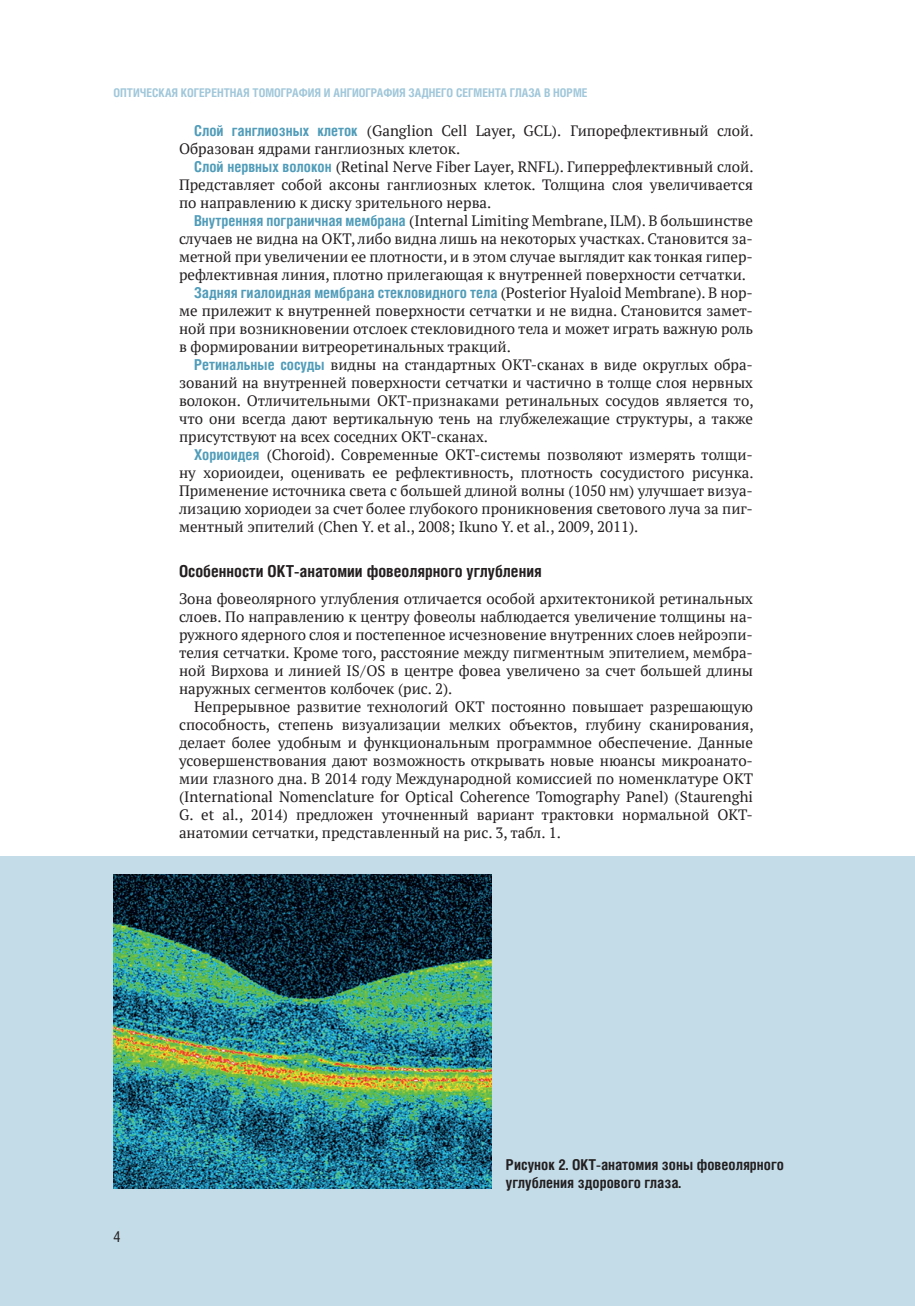
<style>
.page{position:relative;width:915px;height:1306px;background:#fff}
.page>*{position:absolute;margin:0;border:0;box-sizing:border-box;transform-origin:0 0}
.t1{font:700 16.5px "Helios Cond C";color:#231f20}
.t2{font:15px/18px "PT Serif";color:#231f20;text-align:justify}
.t3{font:700 15px "Helios Cond C";color:#509cb9}
.t4{font:700 15px/18px "Helios Cond C";color:#231f20}
.t5{font:15px "Helios Cond C";color:#231f20}
.t6{font:700 12px "Helios Cond C";color:#a0c7da}
.s1{font-family:"Helios Cond C";font-weight:700;color:#509cb9}
.s2{font-family:"PT Serif";font-weight:400;color:#231f20}
</style>
<div class="page">
<div style="left:0;top:856px;width:914px;height:449px;background:#c3dce8"></div>
<img style="left:114px;top:874px;width:377px;height:314px">
<p class="t6" style="left:114px;top:85px;width:475px">ОПТИЧЕСКАЯ КОГЕРЕНТНАЯ ТОМОГРАФИЯ И АНГИОГРАФИЯ ЗАДНЕГО СЕГМЕНТА ГЛАЗА В НОРМЕ</p>
<p class="t2" style="left:179px;top:121px;width:576px;text-indent:15px"><span class="s1">Слой ганглиозных клеток</span> (Ganglion Cell Layer, GCL). Гипорефлективный слой.<br>Образован ядрами ганглиозных клеток.</p>
<p class="t2" style="left:179px;top:157px;width:576px;text-indent:15px"><span class="s1">Слой нервных волокон</span> (Retinal Nerve Fiber Layer, RNFL). Гиперрефлективный слой.<br>Представляет собой аксоны ганглиозных клеток. Толщина слоя увеличивается по направлению к диску зрительного нерва.</p>
<p class="t2" style="left:179px;top:211px;width:575px;text-indent:15px"><span class="s1">Внутренняя пограничная мембрана</span> (Internal Limiting Membrane, ILM). В большинстве случаев не видна на ОКТ, либо видна лишь на некоторых участках. Становится за&shy;метной при увеличении ее плотности, и в этом случае выглядит как тонкая гипер&shy;рефлективная линия, плотно прилегающая к внутренней поверхности сетчатки.</p>
<p class="t3" style="left:194px;top:283px;width:560px">Задняя гиалоидная мембрана стекловидного тела <span class="s2">(Posterior Hyaloid Membrane). В нор-</span></p>
<p class="t2" style="left:179px;top:301px;width:575px">ме прилежит к внутренней поверхности сетчатки и не видна. Становится замет&shy;ной при возникновении отслоек стекловидного тела и может играть важную роль в формировании витреоретинальных тракций.</p>
<p class="t2" style="left:179px;top:355px;width:576px;text-indent:15px"><span class="s1">Ретинальные сосуды</span> видны на стандартных ОКТ-сканах в виде округлых обра&shy;зований на внутренней поверхности сетчатки и частично в толще слоя нервных волокон. Отличительными ОКТ-признаками ретинальных сосудов является то, что они всегда дают вертикальную тень на глубжележащие структуры, а также присутствуют на всех соседних ОКТ-сканах.</p>
<p class="t2" style="left:179px;top:445px;width:576px;text-indent:15px"><span class="s1">Хориоидея</span> (Choroid). Cовременные ОКТ-системы позволяют измерять толщи&shy;ну хориоидеи, оценивать ее рефлективность, плотность сосудистого рисунка.<br>Применение источника света с большей длиной волны (1050 нм) улучшает визуа&shy;лизацию хориодеи за счет более глубокого проникновения светового луча за пиг&shy;ментный эпителий (Chen Y. et al., 2008; Ikuno Y. et al., 2009, 2011).</p>
<p class="t1" style="left:179px;top:561px;width:364px">Особенности ОКТ-анатомии фовеолярного углубления</p>
<p class="t2" style="left:179px;top:589px;width:575px">Зона фовеолярного углубления отличается особой архитектоникой ретинальных слоев. По направлению к центру фовеолы наблюдается увеличение толщины на&shy;ружного ядерного слоя и постепенное исчезновение внутренних слоев нейроэпи&shy;телия сетчатки. Кроме того, расстояние между пигментным эпителием, мембра&shy;ной Вирхова и линией IS/OS в центре фовеа увеличено за счет большей длины наружных сегментов колбочек (рис. 2).</p>
<p class="t2" style="left:179px;top:697px;width:576px;text-indent:15px">Непрерывное развитие технологий ОКТ постоянно повышает разрешающую способность, степень визуализации мелких объектов, глубину сканирования, делает более удобным и функциональным программное обеспечение. Данные усовершенствования дают возможность открывать новые нюансы микроанато&shy;мии глазного дна. В 2014 году Международной комиссией по номенклатуре ОКТ (International Nomenclature for Optical Coherence Tomography Panel) (Staurenghi G. et al., 2014) предложен уточненный вариант трактовки нормальной ОКТ&shy;анатомии сетчатки, представленный на рис. 3, табл. 1.</p>
<p class="t5" style="left:114px;top:1228px;width:9px">4</p>
<p class="t4" style="left:505px;top:1155px;width:279px">Рисунок 2. ОКТ-анатомия зоны фовеолярного углубления здорового глаза.</p>
</div>
